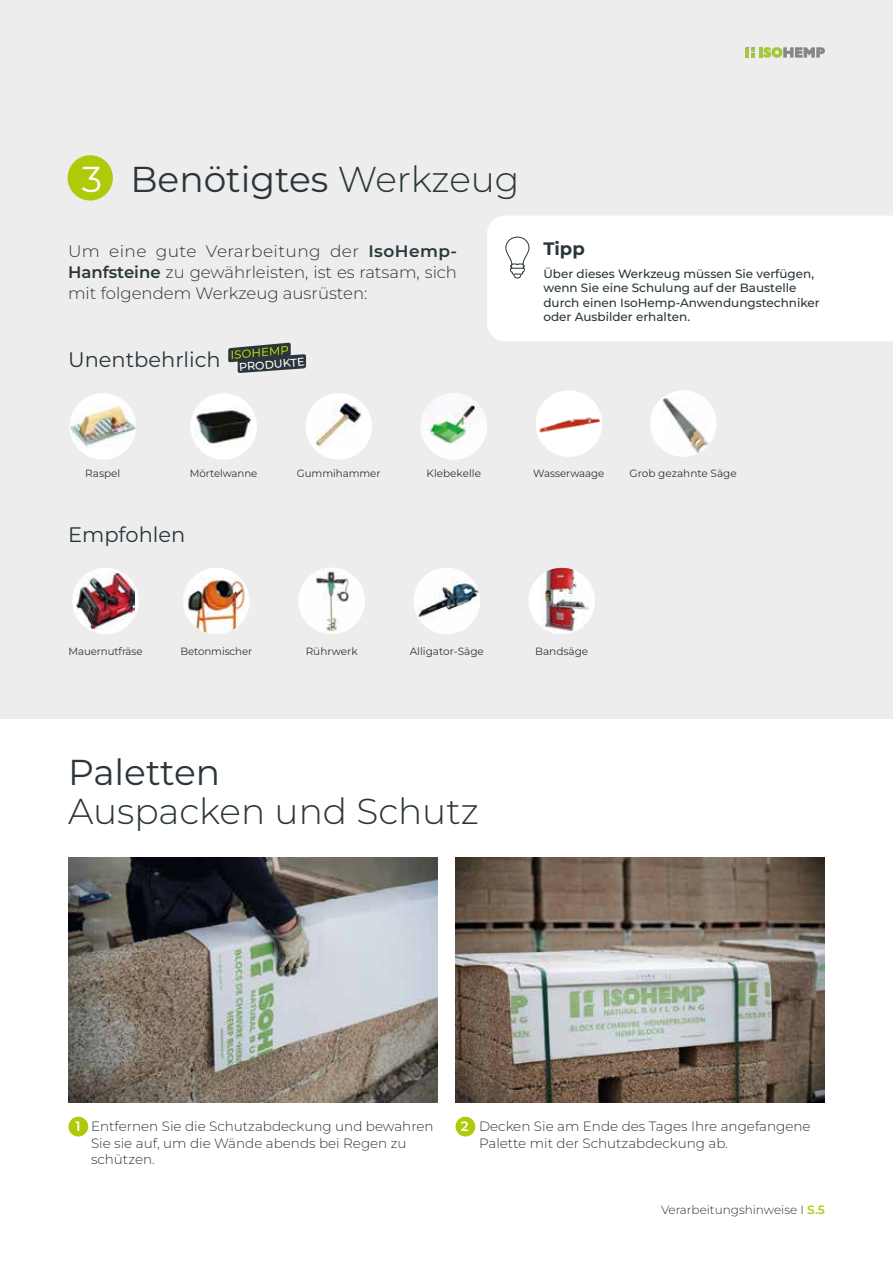
<style>
.page{position:relative;width:893px;height:1263px;background:#fff}
.page>*{position:absolute;margin:0;border:0;box-sizing:border-box;transform-origin:0 0}
.t1{font:36px "Montserrat";color:#2a363b}
.t2{font:300 36px "Montserrat";color:#2a363b}
.t3{font:21px "Montserrat";color:#2a363b}
.t4{font:700 18px "Montserrat";color:#2a363b}
.t5{font:300 16.5px/21px "Montserrat";color:#2a363b;text-align:justify}
.t6{font:300 13.5px/16.5px "Montserrat";color:#2a363b}
.t7{font:500 12px/14.4px "Montserrat";color:#2a363b}
.t8{font:300 12px "Montserrat";color:#2a363b}
.t9{font:500 11.25px "Montserrat";color:#fff}
.t10{font:10.5px "Montserrat";letter-spacing:-.005em;color:#2a363b}
.s1{color:#fff}
.s2{font-weight:300}
.s3{font-weight:600}
.s4{font-weight:600;color:#fff}
.s5{font-weight:600;color:#afca0b}
</style>
<div class="page">
<div style="left:68px;top:1117px;width:20px;height:19px;background:#afca0b;border-radius:50%"></div>
<div style="left:455px;top:1117px;width:20px;height:19px;background:#afca0b;border-radius:50%"></div>
<div style="left:0;top:0;width:893px;height:719px;background:#ededed"></div>
<div style="left:68px;top:155px;width:45px;height:45px;background:#afca0b;border-radius:50%"></div>
<img style="left:421px;top:393px;width:66px;height:67px;border-radius:33px">
<div style="left:70px;top:393px;width:66px;height:67px;background:#fff;border-radius:50%"></div>
<img style="left:70px;top:404px;width:66px;height:44px">
<div style="left:190px;top:393px;width:67px;height:67px;background:#fff;border-radius:50%"></div>
<img style="left:195px;top:408px;width:58px;height:37px">
<div style="left:305px;top:393px;width:67px;height:67px;background:#fff;border-radius:50%"></div>
<img style="left:315px;top:402px;width:47px;height:46px">
<div style="left:72px;top:568px;width:67px;height:66px;background:#fff;border-radius:50%"></div>
<img style="left:76px;top:571px;width:59px;height:59px">
<div style="left:183px;top:568px;width:67px;height:66px;background:#fff;border-radius:50%"></div>
<img style="left:183px;top:577px;width:67px;height:57px">
<div style="left:650px;top:390px;width:66px;height:67px;background:#fff;border-radius:50%"></div>
<img style="left:662px;top:396px;width:47px;height:58px">
<div style="left:536px;top:390px;width:66px;height:67px;background:#fff;border-radius:50%"></div>
<img style="left:536px;top:403px;width:66px;height:41px">
<img style="left:417px;top:569px;width:63px;height:64px">
<img style="left:298px;top:568px;width:67px;height:66px;border-radius:33px">
<div style="left:528px;top:568px;width:67px;height:66px;background:#fff;border-radius:50%"></div>
<img style="left:542px;top:568px;width:47px;height:66px">
<div style="left:487px;top:216px;width:406px;height:125px;background:#fff"></div>
<svg style="left:505px;top:236px;width:25px;height:43px"></svg>
<img style="left:68px;top:857px;width:369px;height:246px">
<img style="left:455px;top:857px;width:370px;height:246px">
<svg style="left:228px;top:343px;width:78px;height:30px"></svg>
<svg style="left:745px;top:47px;width:80px;height:11px"></svg>
<h1 class="t1" style="left:82px;top:155px;width:439px"><span class="s1">3</span> Benötigtes <span class="s2">Werkzeug</span></h1>
<p class="t5" style="left:68px;top:241px;width:391px">Um eine gute Verarbeitung der <span class="s3">IsoHemp-Hanfsteine</span> zu gewährleisten, ist es ratsam, sich mit folgendem Werkzeug ausrüsten:</p>
<h2 class="t3" style="left:68px;top:346px;width:154px">Unentbehrlich</h2>
<p class="t9" style="left:238px;top:360px;width:67px;rotate:-5deg">PRODUKTE</p>
<h3 class="t4" style="left:543px;top:236px;width:43px">Tipp</h3>
<p class="t7" style="left:543px;top:266px;width:278px">Über dieses Werkzeug müssen Sie verfügen, wenn Sie eine Schulung auf der Baustelle durch einen IsoHemp-Anwendungstechniker oder Ausbilder erhalten.</p>
<p class="t10" style="left:85px;top:466px;width:37px">Raspel</p>
<p class="t10" style="left:190px;top:466px;width:69px">Mörtelwanne</p>
<p class="t10" style="left:297px;top:466px;width:85px">Gummihammer</p>
<p class="t10" style="left:427px;top:466px;width:56px">Klebekelle</p>
<h2 class="t3" style="left:68px;top:521px;width:119px">Empfohlen</h2>
<p class="t10" style="left:533px;top:466px;width:73px">Wasserwaage</p>
<p class="t10" style="left:630px;top:466px;width:109px">Grob gezahnte Säge</p>
<p class="t10" style="left:68px;top:644px;width:76px">Mauernutfräse</p>
<p class="t10" style="left:180px;top:644px;width:73px">Betonmischer</p>
<p class="t10" style="left:306px;top:644px;width:53px">Rührwerk</p>
<p class="t10" style="left:410px;top:644px;width:76px">Alligator-Säge</p>
<p class="t10" style="left:535px;top:644px;width:55px">Bandsäge</p>
<h1 class="t1" style="left:68px;top:749px;width:154px">Paletten</h1>
<h1 class="t2" style="left:68px;top:788px;width:412px">Auspacken und Schutz</h1>
<p class="t6" style="left:91px;top:1118px;width:344px;text-indent:-16px"><span class="s4">1</span> Entfernen Sie die Schutzabdeckung und bewahren<br>Sie sie auf, um die Wände abends bei Regen zu schützen.</p>
<p class="t6" style="left:479px;top:1118px;width:333px;text-indent:-18px"><span class="s4">2</span> Decken Sie am Ende des Tages Ihre angefangene<br>Palette mit der Schutzabdeckung ab.</p>
<p class="t8" style="left:661px;top:1202px;width:165px">Verarbeitungshinweise I <span class="s5">S.5</span></p>
</div>
